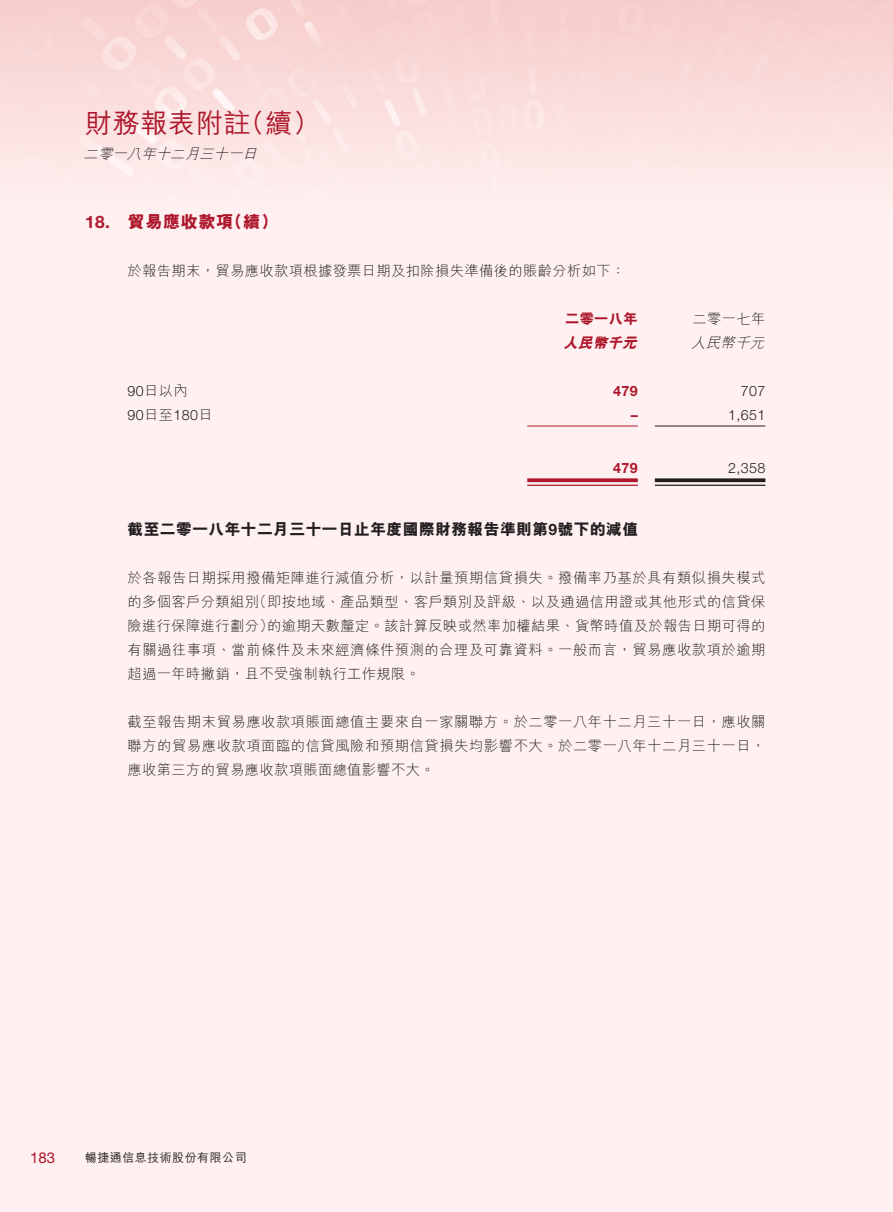
<style>
.page{position:relative;width:893px;height:1212px;background:#fff1f1}
.page>*{position:absolute;margin:0;border:0;box-sizing:border-box;transform-origin:0 0}
.t1{font:500 27px "M Hei HK";letter-spacing:.03em;color:#ae172b}
.t2{font:800 17.25px "M Hei HK";letter-spacing:.03em;color:#ae172b}
.t3{font:700 17.25px "Helvetica Neue LT Std";color:#ae172b}
.t4{font:800 15.75px "M Hei HK";letter-spacing:.03em;color:#231f20}
.t5{font:15px "Helvetica Neue LT Std";color:#ae172b}
.t6{font:300 14.25px/24px "M Hei HK";letter-spacing:.03em;color:#231f20;text-align:right}
.t7{font:300 14.25px "Helvetica Neue LT Std";letter-spacing:.03em;color:#231f20}
.t8{font:italic 300 14.25px "M Hei HK";color:#231f20}
.t9{font:700 14.25px "Helvetica Neue LT Std";letter-spacing:.03em;color:#ae172b}
.t10{font:800 14.25px "M Hei HK";letter-spacing:.03em;color:#ae172b}
.t11{font:italic 800 14.25px "M Hei HK";color:#ae172b}
.t12{font:500 12px "M Hei HK";letter-spacing:.04em;color:#231f20}
.s1{font-family:"Helvetica Neue LT Std"}
.s2{font-family:"M Hei HK"}
.s3{font-family:"Helvetica Neue LT Std";font-weight:700}
</style>
<div class="page">
<hr style="left:527px;top:426px;width:111px;height:1px;background:#ae172b">
<hr style="left:655px;top:426px;width:110px;height:1px;background:#231f20">
<svg style="left:527px;top:478px;width:111px;height:4px"></svg>
<hr style="left:527px;top:485px;width:111px;height:1px;background:#ae172b">
<svg style="left:655px;top:478px;width:110px;height:4px"></svg>
<hr style="left:655px;top:485px;width:110px;height:1px;background:#231f20">
<h1 class="t1" style="left:85px;top:103px;width:167px">財務報表附註</h1>
<h1 class="t1" style="left:237px;top:103px;width:84px">（續(</h1>
<p class="t8" style="left:84px;top:147px;width:178px">二零一八年十二月三十一日</p>
<p class="t3" style="left:85px;top:211px;width:26px">18.</p>
<p class="t2" style="left:226px;top:213px;width:54px">（續(</p>
<p class="t2" style="left:128px;top:213px;width:107px">貿易應收款項</p>
<p class="t6" style="left:128px;top:259px;width:499px">於報告期末，貿易應收款項根據發票日期及扣除損失準備後的賬齡分析如下：</p>
<p class="t10" style="left:565px;top:312px;width:74px">二零一八年</p>
<p class="t6" style="left:693px;top:307px;width:74px">二零一七年</p>
<p class="t11" style="left:563px;top:336px;width:78px">人民幣千元</p>
<p class="t8" style="left:691px;top:335px;width:78px">人民幣千元</p>
<p class="t6" style="left:128px;top:379px;width:62px"><span class="s1">90</span>日以內</p>
<p class="t9" style="left:613px;top:382px;width:26px">479</p>
<p class="t7" style="left:741px;top:382px;width:26px">707</p>
<p class="t7" style="left:128px;top:406px;width:87px">90<span class="s2">日至</span>180<span class="s2">日</span></p>
<p class="t9" style="left:631px;top:406px;width:9px">–</p>
<p class="t7" style="left:728px;top:406px;width:39px">1,651</p>
<p class="t9" style="left:613px;top:459px;width:26px">479</p>
<p class="t7" style="left:728px;top:459px;width:39px">2,358</p>
<p class="t4" style="left:128px;top:521px;width:512px">截至二零一八年十二月三十一日止年度國際財務報告準則第<span class="s3">9</span>號下的減值</p>
<p class="t6" style="left:128px;top:565px;width:639px">於各報告日期採用撥備矩陣進行減值分析，以計量預期信貸損失。撥備率乃基於具有類似損失模式（即按地域、產品類型、客戶類別及評級、以及通過信用證或其他形式的信貸保</p>
<p class="t6" style="left:128px;top:589px;width:133px">的多個客戶分類組別</p>
<p class="t6" style="left:128px;top:613px;width:639px;text-align:left">險進行保障進行劃分）<br>有關過往事項、當前條件及未來經濟條件預測的合理及可靠資料。一般而言，貿易應收款項於逾期超過一年時撇銷，且不受強制執行工作規限。</p>
<p class="t6" style="left:128px;top:709px;width:639px;text-align:justify">截至報告期末貿易應收款項賬面總值主要來自一家關聯方。於二零一八年十二月三十一日，應收關聯方的貿易應收款項面臨的信貸風險和預期信貸損失均影響不大。於二零一八年十二月三十一日，應收第三方的貿易應收款項賬面總值影響不大。</p>
<p class="t6" style="left:267px;top:613px;width:500px">的逾期天數釐定。該計算反映或然率加權結果、貨幣時值及於報告日期可得的</p>
<p class="t5" style="left:30px;top:1149px;width:27px">183</p>
<p class="t12" style="left:85px;top:1149px;width:163px">暢捷通信息技術股份有限公司</p>
</div>
